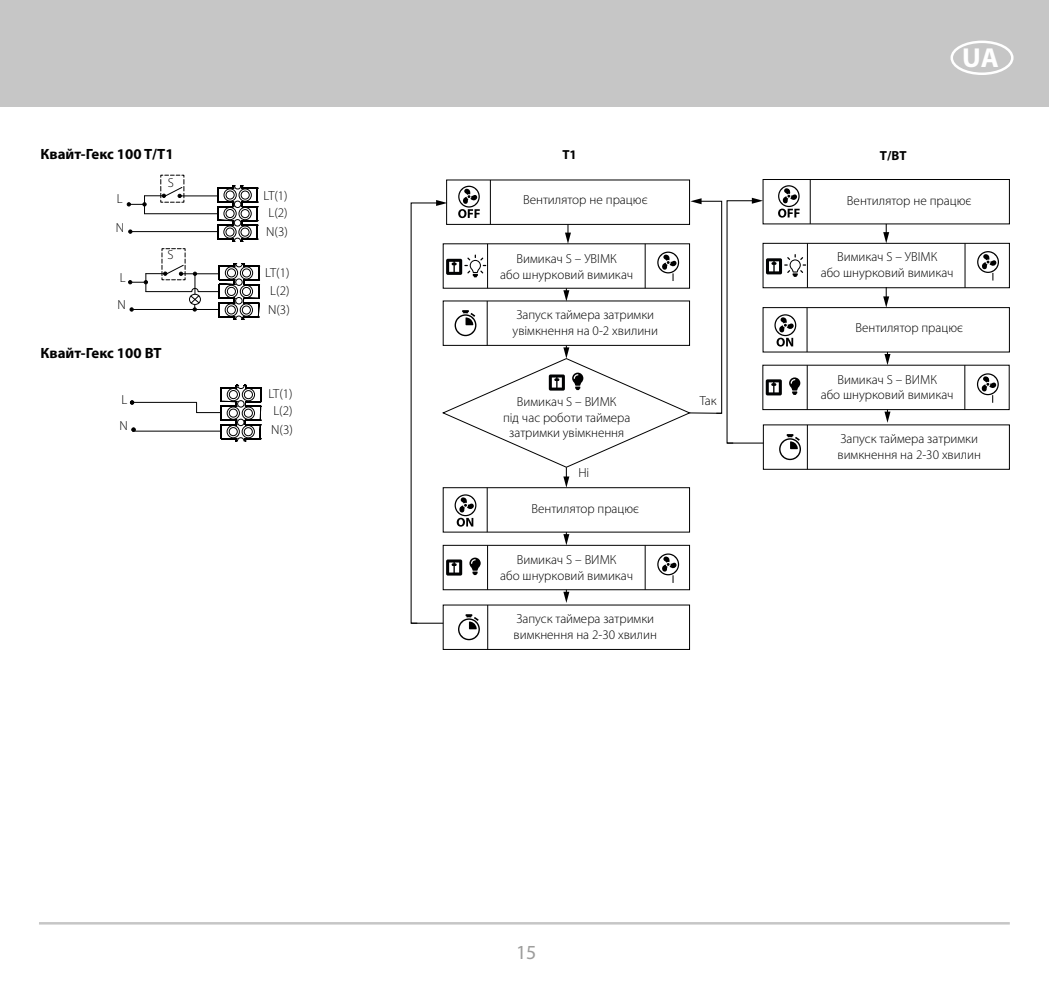
<style>
.page{position:relative;width:1049px;height:993px;background:#fff}
.page>*{position:absolute;margin:0;border:0;box-sizing:border-box;transform-origin:0 0}
.t1{font:700 27.5px "Myriad Pro";color:#fff}
.t2{font:20px "Myriad Pro";color:#9d9d9c}
.t3{font:700 15px "Myriad Pro";color:#000}
.t4{font:300 13px/15.8px "Myriad Pro";color:#000}
.t5{font:700 13px "Myriad Pro";color:#000}
</style>
<div class="page">
<div style="left:0;top:0;width:1049px;height:106px;background:#c6c6c6"></div>
<div style="left:950px;top:41px;width:63px;height:34px;border:2px solid #fff;border-radius:50%"></div>
<hr style="left:39px;top:921px;width:971px;height:3px;background:#c6c6c6">
<hr style="left:487px;top:605px;width:1px;height:44px;background:#000">
<hr style="left:490px;top:180px;width:1px;height:44px;background:#000">
<div style="left:763px;top:307px;width:246px;height:45px;border:1px solid #000"></div>
<hr style="left:806px;top:307px;width:1px;height:45px;background:#000">
<svg style="left:884px;top:352px;width:6px;height:13px"></svg>
<svg style="left:884px;top:409px;width:6px;height:13px"></svg>
<svg style="left:883px;top:288px;width:6px;height:19px"></svg>
<hr style="left:807px;top:425px;width:1px;height:44px;background:#000">
<div style="left:763px;top:243px;width:246px;height:45px;border:1px solid #000"></div>
<svg style="left:977px;top:251px;width:22px;height:29px"></svg>
<hr style="left:964px;top:243px;width:1px;height:44px;background:#000">
<hr style="left:807px;top:243px;width:1px;height:44px;background:#000">
<svg style="left:977px;top:373px;width:22px;height:29px"></svg>
<hr style="left:964px;top:365px;width:1px;height:44px;background:#000">
<hr style="left:807px;top:365px;width:1px;height:44px;background:#000">
<div style="left:763px;top:179px;width:246px;height:45px;border:1px solid #000"></div>
<hr style="left:810px;top:179px;width:1px;height:45px;background:#000">
<svg style="left:410px;top:185px;width:396px;height:455px"></svg>
<svg style="left:883px;top:224px;width:6px;height:19px"></svg>
<hr style="left:181px;top:195px;width:37px;height:1px;background:#000">
<hr style="left:145px;top:213px;width:73px;height:1px;background:#000">
<hr style="left:132px;top:231px;width:86px;height:1px;background:#000">
<svg style="left:128px;top:229px;width:4px;height:4px"></svg>
<svg style="left:217px;top:185px;width:41px;height:57px"></svg>
<svg style="left:127px;top:174px;width:57px;height:40px"></svg>
<svg style="left:128px;top:248px;width:132px;height:72px"></svg>
<hr style="left:135px;top:430px;width:86px;height:1px;background:#000">
<hr style="left:134px;top:402px;width:63px;height:1px;background:#000">
<svg style="left:196px;top:384px;width:66px;height:57px"></svg>
<svg style="left:130px;top:400px;width:4px;height:4px"></svg>
<svg style="left:132px;top:427px;width:3px;height:4px"></svg>
<h1 class="t1" style="left:962px;top:40px;width:38px">UA</h1>
<p class="t3" style="left:40px;top:144px;width:135px">Квайт-Гекс 100 T/T1</p>
<p class="t5" style="left:562px;top:146px;width:16px">Т1</p>
<p class="t5" style="left:880px;top:147px;width:28px">Т/ВТ</p>
<p class="t4" style="left:523px;top:192px;width:126px">Вентилятор не працює</p>
<p class="t4" style="left:168px;top:175px;width:8px">S</p>
<p class="t4" style="left:263px;top:187px;width:26px;line-height:18.2px;text-align:justify">LT(1)<br>L(2)<br>N(3)</p>
<p class="t4" style="left:117px;top:191px;width:7px">L</p>
<p class="t4" style="left:116px;top:220px;width:10px">N</p>
<p class="t4" style="left:847px;top:193px;width:126px">Вентилятор не працює</p>
<p class="t4" style="left:167px;top:247px;width:8px">S</p>
<p class="t4" style="left:118px;top:264px;width:10px;line-height:27.5px">L<br>N</p>
<p class="t4" style="left:265px;top:264px;width:26px;line-height:18.2px;text-align:justify">LT(1)<br>L(2)<br>N(3)</p>
<p class="t3" style="left:40px;top:343px;width:123px">Квайт-Гекс 100 BT</p>
<p class="t4" style="left:119px;top:387px;width:10px;line-height:26px">L<br>N</p>
<p class="t4" style="left:268px;top:384px;width:26px;line-height:18.2px;text-align:justify">LT(1)<br>L(2)<br>N(3)</p>
<p class="t4" style="left:500px;top:251px;width:134px;text-align:center">Вимикач S – УВІМК<br>або шнурковий вимикач</p>
<p class="t4" style="left:513px;top:307px;width:147px">Запуск таймера затримки увімкнення на 0-2 хвилини</p>
<p class="t4" style="left:503px;top:393px;width:129px;text-align:center">Вимикач S – ВИМК<br>під час роботи таймера затримки увімкнення</p>
<p class="t4" style="left:700px;top:392px;width:18px">Так</p>
<p class="t4" style="left:578px;top:465px;width:13px">Ні</p>
<p class="t4" style="left:531px;top:500px;width:109px">Вентилятор працює</p>
<p class="t4" style="left:500px;top:551px;width:134px;text-align:center">Вимикач S – ВИМК<br>або шнурковий вимикач</p>
<p class="t4" style="left:514px;top:611px;width:145px">Запуск таймера затримки вимкнення на 2-30 хвилин</p>
<p class="t4" style="left:821px;top:249px;width:134px;text-align:center">Вимикач S – УВІМК<br>або шнурковий вимикач</p>
<p class="t4" style="left:855px;top:320px;width:109px">Вентилятор працює</p>
<p class="t4" style="left:821px;top:371px;width:134px;text-align:center">Вимикач S – ВИМК<br>або шнурковий вимикач</p>
<p class="t4" style="left:837px;top:431px;width:145px">Запуск таймера затримки вимкнення на 2-30 хвилин</p>
<h2 class="t2" style="left:516px;top:939px;width:22px">15</h2>
</div>
